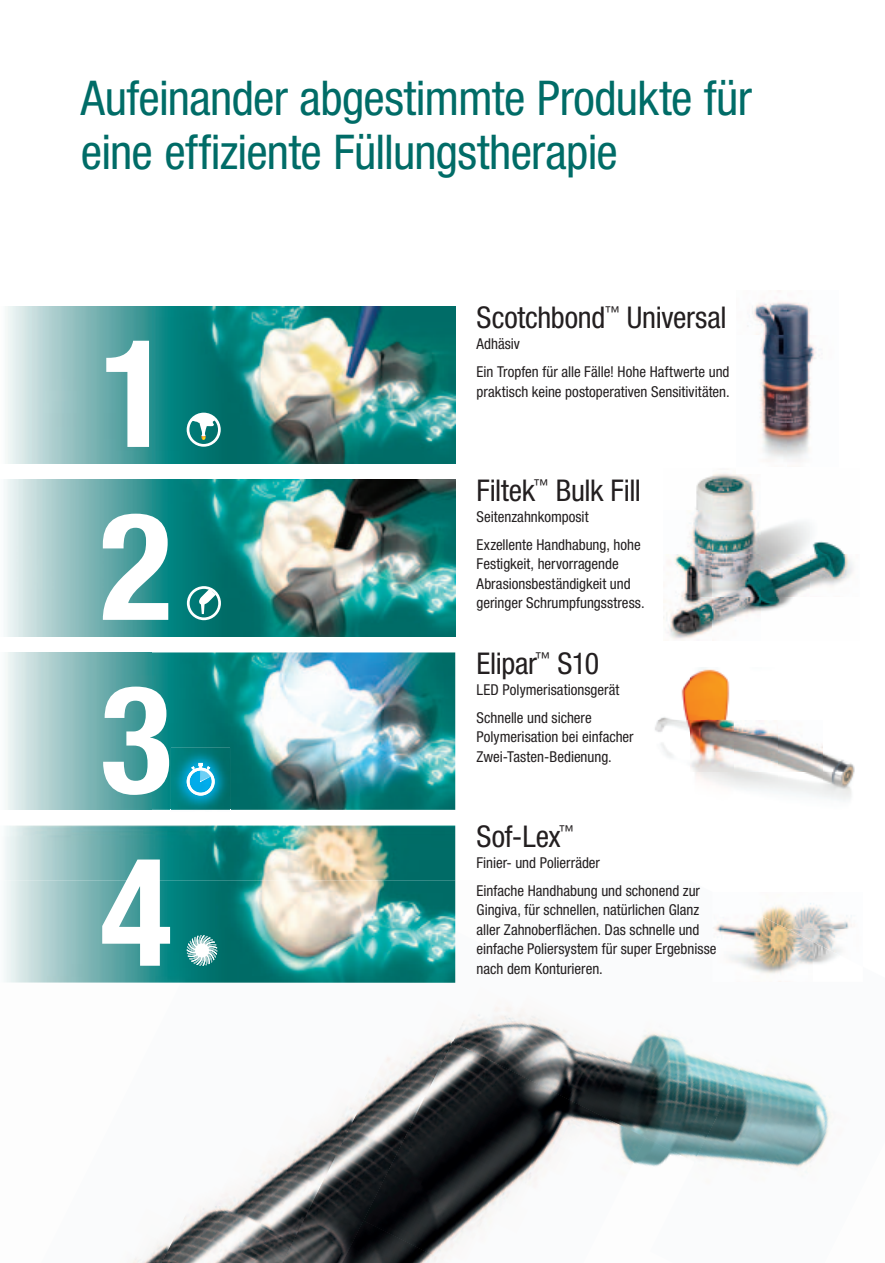
<style>
.page{position:relative;width:885px;height:1263px;background:#fff}
.page>*{position:absolute;margin:0;border:0;box-sizing:border-box;transform-origin:0 0}
.t1{font:700 condensed 150px/172.9px "Helvetica Neue LT Pro";color:#fff}
.t2{font:condensed 48px/54px "Helvetica Neue LT Pro";letter-spacing:-.015em;color:#006c67}
.t3{font:condensed 30px "Helvetica Neue LT Pro";letter-spacing:-.01em;color:#231f20}
.t4{font:condensed 15px/19.5px "Helvetica Neue LT Pro";color:#231f20}
</style>
<div class="page">
<img style="left:497px;top:1006px;width:152px;height:132px">
<img style="left:649px;top:1032px;width:182px;height:141px">
<img style="left:455px;top:880px;width:1px;height:51px">
<img style="left:824px;top:1142px;width:7px;height:31px">
<img style="left:432px;top:931px;width:65px;height:110px">
<img style="left:301px;top:1099px;width:62px;height:164px">
<img style="left:181px;top:1146px;width:120px;height:117px">
<img style="left:363px;top:1041px;width:283px;height:209px">
<img style="left:583px;top:1138px;width:111px;height:112px">
<img style="left:130px;top:1225px;width:51px;height:38px">
<img style="left:342px;top:1220px;width:107px;height:43px">
<img style="left:752px;top:291px;width:69px;height:170px">
<img style="left:7px;top:307px;width:448px;height:157px">
<svg style="left:187px;top:413px;width:34px;height:34px"></svg>
<img style="left:5px;top:825px;width:450px;height:55px">
<img style="left:4px;top:880px;width:451px;height:103px">
<svg style="left:186px;top:935px;width:31px;height:31px"></svg>
<img style="left:7px;top:652px;width:448px;height:158px">
<img style="left:171px;top:748px;width:59px;height:62px">
<svg style="left:187px;top:763px;width:28px;height:32px"></svg>
<img style="left:4px;top:479px;width:451px;height:158px">
<svg style="left:187px;top:586px;width:34px;height:34px"></svg>
<img style="left:655px;top:668px;width:200px;height:133px">
<img style="left:695px;top:473px;width:60px;height:38px">
<img style="left:663px;top:511px;width:190px;height:129px">
<img style="left:812px;top:903px;width:40px;height:26px">
<img style="left:812px;top:929px;width:33px;height:13px">
<img style="left:714px;top:903px;width:98px;height:79px">
<img style="left:812px;top:942px;width:29px;height:22px">
<h2 class="t2" style="left:81px;top:71px;width:672px">Aufeinander abgestimmte Produkte für eine effiziente Füllungstherapie</h2>
<h1 class="t1" style="left:100px;top:308px;width:73px">1</h1>
<h1 class="t1" style="left:100px;top:481px;width:73px">2<br>3</h1>
<h1 class="t1" style="left:100px;top:827px;width:73px">4</h1>
<h3 class="t3" style="left:476px;top:300px;width:251px">Scotchbond<sup>™</sup> Universal</h3>
<p class="t4" style="left:476px;top:329px;width:254px;line-height:28px">Adhäsiv<br>Ein Tropfen für alle Fälle! Hohe Haftwerte und</p>
<p class="t4" style="left:476px;top:381px;width:255px">praktisch keine post operativen Sensitivitäten.</p>
<h3 class="t3" style="left:476px;top:473px;width:166px">Filtek<sup>™</sup> Bulk Fill</h3>
<p class="t4" style="left:476px;top:502px;width:166px;line-height:28px">Seitenzahnkomposit<br>Exzellente Handhabung, hohe</p>
<p class="t4" style="left:476px;top:554px;width:170px">Festigkeit, hervorragende<br>Abrasions beständigkeit und geringer Schrumpfungsstress.</p>
<h3 class="t3" style="left:476px;top:646px;width:124px">Elipar<sup>™</sup> S10</h3>
<p class="t4" style="left:476px;top:675px;width:144px;line-height:28px">LED Polymerisationsgerät<br>Schnelle und sichere</p>
<p class="t4" style="left:476px;top:727px;width:159px">Polymerisation bei einfacher<br>Zwei-Tasten-Bedienung.</p>
<h3 class="t3" style="left:476px;top:818px;width:98px">Sof-Lex<sup>™</sup></h3>
<p class="t4" style="left:476px;top:848px;width:225px;line-height:28px">Finier- und Polierräder<br>Einfache Handhabung und schonend zur</p>
<p class="t4" style="left:476px;top:900px;width:241px">Gingiva, für schnellen, natürlichen Glanz aller Zahnoberflächen. Das schnelle und einfache Poliersystem für super Ergebnisse nach dem Konturieren.</p>
</div>
